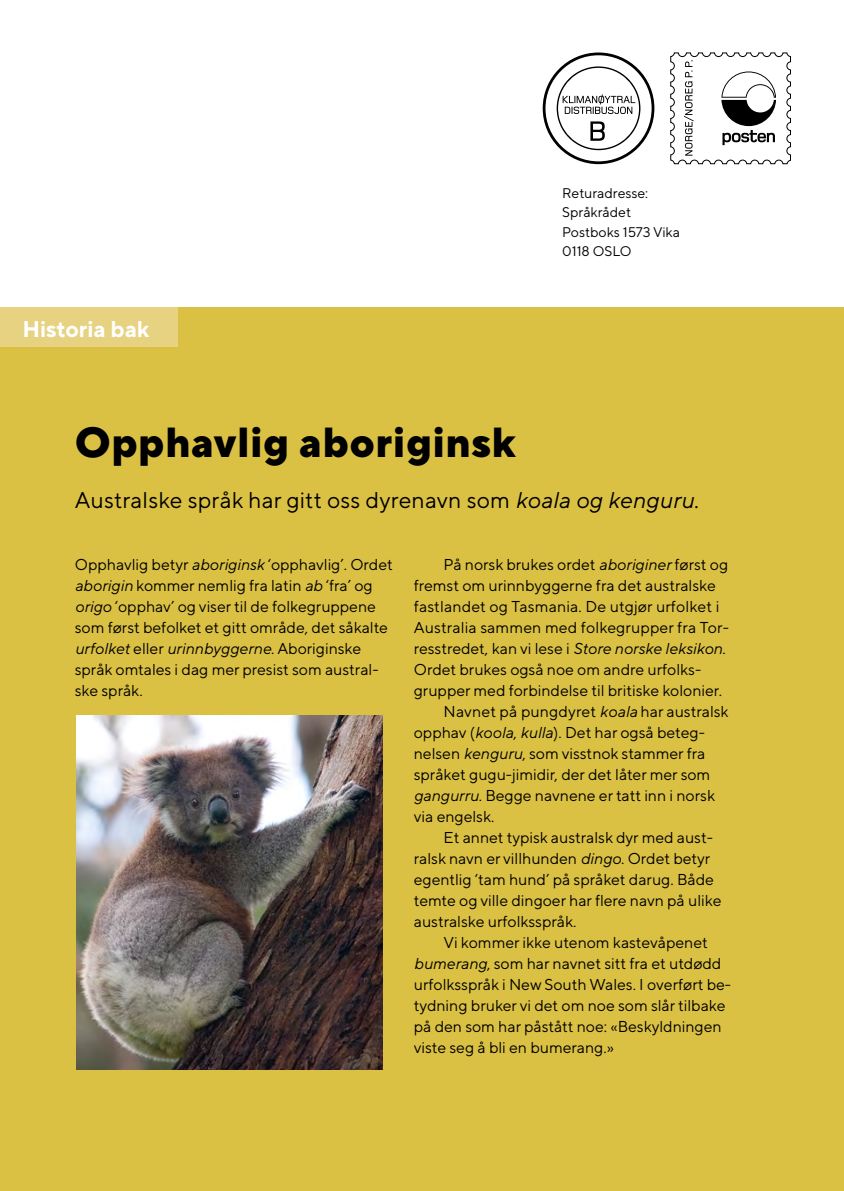
<style>
.page{position:relative;width:844px;height:1191px;background:#fff}
.page>*{position:absolute;margin:0;border:0;box-sizing:border-box;transform-origin:0 0}
.t1{font:800 42px "TT Norms Pro";letter-spacing:.01em;color:#000}
.t2{font:22.75px "TT Norms Pro";letter-spacing:.01em;color:#000}
.t3{font:700 22.75px "TT Norms Pro";color:#fff}
.t4{font:15.75px/21px "TT Norms Pro";color:#000}
.t5{font:14px/19.2px "TT Norms Pro";color:#000}
.s1{font-style:italic}
</style>
<div class="page">
<div style="left:0;top:307px;width:843px;height:884px;background:#dbc143"></div>
<svg style="left:670px;top:52px;width:121px;height:113px"></svg>
<svg style="left:542px;top:52px;width:112px;height:112px"></svg>
<div style="left:0;top:307px;width:177px;height:40px;background:#e7d282"></div>
<img style="left:76px;top:715px;width:306px;height:354px">
<h2 class="t3" style="left:22px;top:312px;width:129px">Historia bak</h2>
<p class="t5" style="left:562px;top:182px;width:119px">Returadresse:<br>Språkrådet<br>Postboks 1573 Vika<br>0118 OSLO</p>
<h1 class="t1" style="left:75px;top:410px;width:442px">Opphavlig aboriginsk</h1>
<h2 class="t2" style="left:75px;top:483px;width:625px">Australske språk har gitt oss dyrenavn som <span class="s1">koala og kenguru</span>.</h2>
<p class="t4" style="left:75px;top:553px;width:319px">Opphavlig betyr <span class="s1">aboriginsk</span> ‘opphavlig’. Ordet <span class="s1">aborigin</span> kommer nemlig fra latin <span class="s1">ab</span> ‘fra’ og <span class="s1">origo</span> ‘opphav’ og viser til de folkegruppene som først befolket et gitt område, det såkalte <span class="s1">urfolket</span> eller <span class="s1">urinnbyggerne</span>. Aboriginske språk omtales i dag mer presist som austral&shy;ske språk.</p>
<p class="t4" style="left:443px;top:553px;width:286px">På norsk brukes ordet <span class="s1">aboriginer</span> først og</p>
<p class="t4" style="left:413px;top:574px;width:303px">fremst om urinnbyggerne fra det australske</p>
<p class="t4" style="left:413px;top:595px;width:307px">fastlandet og Tasmania. De utgjør urfolket i</p>
<p class="t4" style="left:413px;top:616px;width:316px">Australia sammen med folkegrupper fra Tor-</p>
<p class="t4" style="left:413px;top:637px;width:313px">resstredet, kan vi lese i <span class="s1">Store norske leksikon</span>.</p>
<p class="t4" style="left:413px;top:658px;width:289px">Ordet brukes også noe om andre urfolks-</p>
<p class="t4" style="left:413px;top:679px;width:309px">grupper med forbindelse til britiske kolonier.</p>
<p class="t4" style="left:443px;top:700px;width:286px">Navnet på pungdyret <span class="s1">koala</span> har australsk</p>
<p class="t4" style="left:413px;top:721px;width:292px">opphav (<span class="s1">koola</span>, <span class="s1">kulla</span>). Det har også beteg-</p>
<p class="t4" style="left:413px;top:742px;width:293px">nelsen <span class="s1">kenguru</span>, som visstnok stammer fra</p>
<p class="t4" style="left:413px;top:763px;width:298px">språket gugu-jimidir, der det låter mer som</p>
<p class="t4" style="left:413px;top:784px;width:302px"><span class="s1">gangurru</span>. Begge navnene er tatt inn i norsk</p>
<p class="t4" style="left:413px;top:805px;width:82px">via engelsk.</p>
<p class="t4" style="left:443px;top:826px;width:271px">Et annet typisk australsk dyr med aust-</p>
<p class="t4" style="left:413px;top:847px;width:298px">ralsk navn er villhunden <span class="s1">dingo</span>. Ordet betyr</p>
<p class="t4" style="left:413px;top:868px;width:301px">egentlig ‘tam hund’ på språket darug. Både</p>
<p class="t4" style="left:413px;top:889px;width:309px">temte og ville dingoer har flere navn på ulike</p>
<p class="t4" style="left:413px;top:910px;width:164px">australske urfolksspråk.</p>
<p class="t4" style="left:443px;top:931px;width:266px">Vi kommer ikke utenom kastevåpenet</p>
<p class="t4" style="left:413px;top:952px;width:309px"><span class="s1">bumerang</span>, som har navnet sitt fra et utdødd</p>
<p class="t4" style="left:413px;top:972px;width:319px">urfolksspråk i New South Wales. I overført be-</p>
<p class="t4" style="left:413px;top:993px;width:313px">tydning bruker vi det om noe som slår tilbake</p>
<p class="t4" style="left:413px;top:1014px;width:309px">på den som har påstått noe: «Beskyldningen</p>
<p class="t4" style="left:413px;top:1035px;width:202px">viste seg å bli en bumerang.»</p>
</div>
